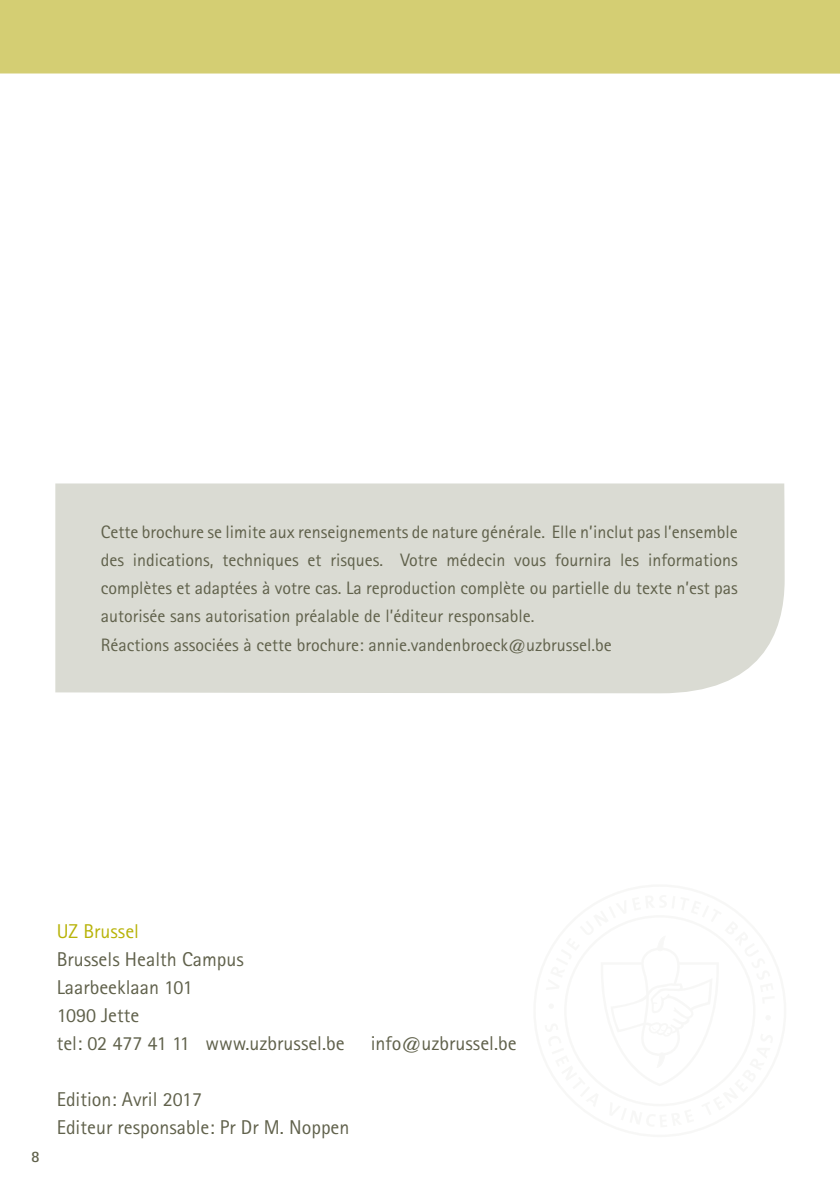
<style>
.page{position:relative;width:840px;height:1191px;background:#fff}
.page>*{position:absolute;margin:0;border:0;box-sizing:border-box;transform-origin:0 0}
.TEKST{font:20px "Rotis Sans Serif Std";color:#60614b}
.TEKST-2{font:20px "Rotis Sans Serif Std";color:#b8b309}
.TEKST-3{font:18px/28px "Rotis Sans Serif Std";color:#60614b;text-align:justify}
.t1{font:700 16px "Rotis Sans Serif Std";color:#60614b}
</style>
<div class="page">
<div style="left:0;top:0;width:839px;height:74px;background:#d4ce73"></div>
<div style="left:55px;top:483px;width:729px;height:210px;background:#dadbd3"></div>
<p class="TEKST-3" style="left:101px;top:518px;width:638px">Cette brochure se limite aux renseignements de nature générale. Elle n’inclut pas l’ensemble des indications, techniques et risques. Votre médecin vous fournira les informations complètes et adaptées à votre cas. La reproduction complète ou partielle du texte n’est pas autorisée sans autorisation préalable de l’éditeur responsable.</p>
<p class="TEKST-3" style="left:101px;top:630px;width:512px">Réactions associées à cette brochure: annie.vandenbroeck@uzbrussel.be</p>
<p class="t1" style="left:31px;top:1146px;width:10px">8</p>
<p class="TEKST-2" style="left:57px;top:919px;width:84px">UZ Brussel</p>
<p class="TEKST" style="left:57px;top:947px;width:188px">Brussels Health Campus</p>
<p class="TEKST" style="left:57px;top:975px;width:137px">Laarbeeklaan 101</p>
<p class="TEKST" style="left:57px;top:1003px;width:84px">1090 Jette</p>
<p class="TEKST" style="left:57px;top:1031px;width:289px">tel: 02 477 41 11 www.uzbrussel.be</p>
<p class="TEKST" style="left:370px;top:1031px;width:147px">info@uzbrussel.be</p>
<p class="TEKST" style="left:57px;top:1087px;width:147px">Edition: Avril 2017</p>
<p class="TEKST" style="left:57px;top:1115px;width:294px">Editeur responsable: Pr Dr M. Noppen</p>
</div>
